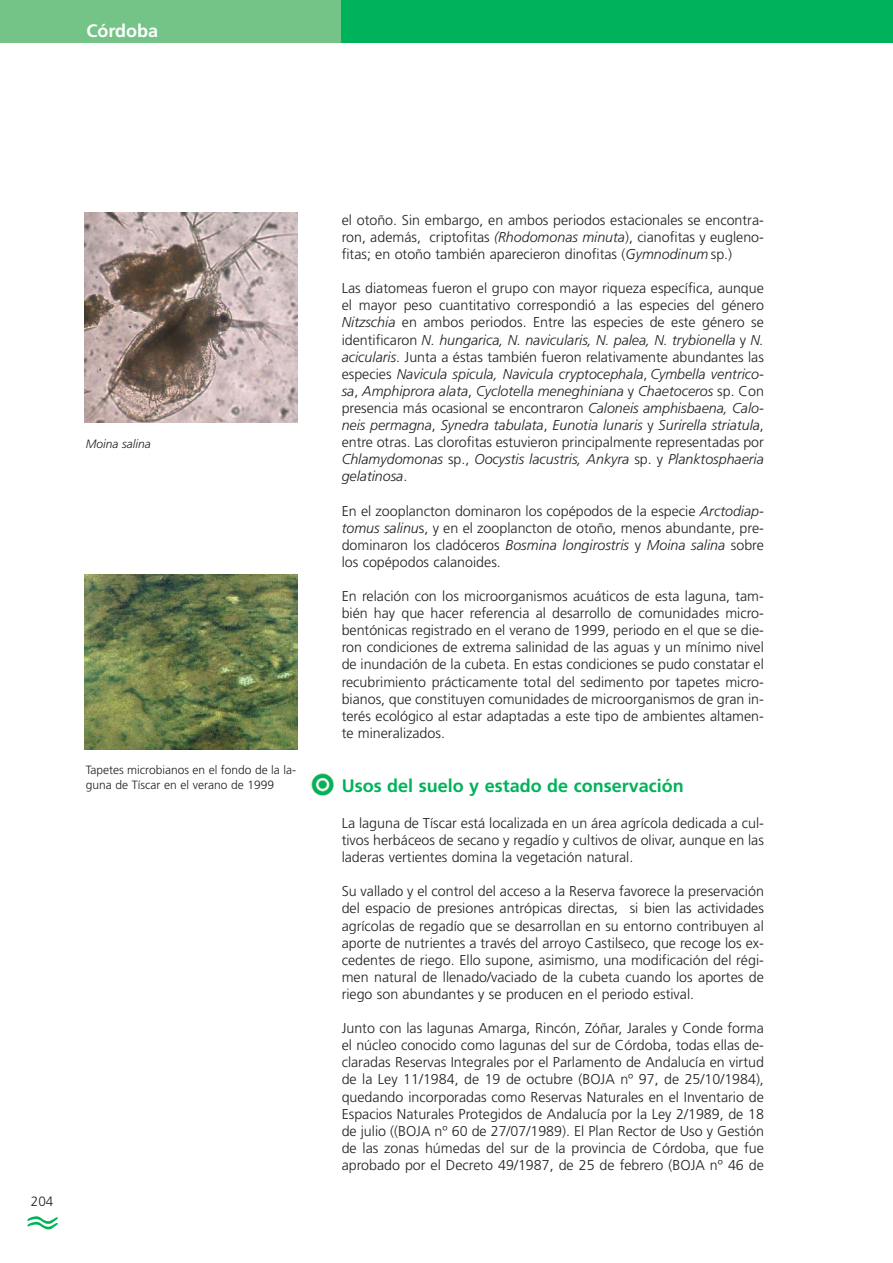
<style>
.page{position:relative;width:893px;height:1263px;background:#fff}
.page>*{position:absolute;margin:0;border:0;box-sizing:border-box;transform-origin:0 0}
.t1{font:700 18px "Frutiger";color:#00b259}
.t2{font:700 18px "Frutiger";color:#fff}
.t3{font:300 14.25px/17.1px "Frutiger";color:#231f20;text-align:justify}
.t4{font:300 13.5px "Frutiger";color:#231f20}
.t5{font:300 12px/14.4px "Frutiger";color:#231f20}
.t6{font:italic 300 12px "Frutiger";color:#231f20}
.s1{font-style:italic}
</style>
<div class="page">
<svg style="left:27px;top:1216px;width:31px;height:14px"></svg>
<img style="left:311px;top:773px;width:22px;height:22px">
<img style="left:84px;top:213px;width:214px;height:210px">
<img style="left:84px;top:574px;width:214px;height:176px">
<div style="left:340px;top:0;width:553px;height:43px;background:#00b259"></div>
<div style="left:0;top:0;width:340px;height:43px;background:#74c487"></div>
<p class="t2" style="left:87px;top:24px;width:73px">Córdoba</p>
<p class="t6" style="left:86px;top:439px;width:67px">Moina salina</p>
<p class="t5" style="left:86px;top:764px;width:212px">Tapetes microbianos en el fondo de la la&shy;guna de Tíscar en el verano de 1999</p>
<p class="t4" style="left:31px;top:1196px;width:24px">204</p>
<p class="t3" style="left:342px;top:212px;width:424px">el otoño. Sin embargo, en ambos periodos estacionales se encontra&shy;ron, además, criptofitas <span class="s1">(Rhodomonas minuta</span>), cianofitas y eugleno&shy;fitas; en otoño también aparecieron dinofitas (<span class="s1">Gymnodinum</span> sp.)</p>
<p class="t3" style="left:342px;top:281px;width:424px">Las diatomeas fueron el grupo con mayor riqueza específica, aunque el mayor peso cuantitativo correspondió a las especies del género <span class="s1">Nitzschia</span> en ambos periodos. Entre las especies de este género se identificaron <span class="s1">N. hungarica, N. navicularis, N. palea, N. trybionella</span> y <span class="s1">N. acicularis</span>. Junta a éstas también fueron relativamente abundantes las especies <span class="s1">Navicula spicula, Navicula cryptocephala</span>, <span class="s1">Cymbella ventrico&shy;sa</span>, <span class="s1">Amphiprora alata</span>, <span class="s1">Cyclotella meneghiniana</span> y <span class="s1">Chaetoceros</span> sp. Con presencia más ocasional se encontraron <span class="s1">Caloneis amphisbaena, Calo&shy;neis permagna</span>, <span class="s1">Synedra tabulata</span>, <span class="s1">Eunotia lunaris</span> y <span class="s1">Surirella striatula</span>, entre otras. Las clorofitas estuvieron principalmente representadas por <span class="s1">Chlamydomonas</span> sp., <span class="s1">Oocystis lacustris, Ankyra</span> sp. y <span class="s1">Planktosphaeria gelatinosa</span>.</p>
<p class="t3" style="left:342px;top:503px;width:424px">En el zooplancton dominaron los copépodos de la especie <span class="s1">Arctodiap&shy;tomus salinu</span>s, y en el zooplancton de otoño, menos abundante, pre&shy;dominaron los cladóceros <span class="s1">Bosmina longirostris</span> y <span class="s1">Moina salina</span> sobre los copépodos calanoides.</p>
<p class="t3" style="left:342px;top:589px;width:424px">En relación con los microorganismos acuáticos de esta laguna, tam&shy;bién hay que hacer referencia al desarrollo de comunidades micro&shy;bentónicas registrado en el verano de 1999, periodo en el que se die&shy;ron condiciones de extrema salinidad de las aguas y un mínimo nivel de inundación de la cubeta. En estas condiciones se pudo constatar el recubrimiento prácticamente total del sedimento por tapetes micro&shy;bianos, que constituyen comunidades de microorganismos de gran in&shy;terés ecológico al estar adaptadas a este tipo de ambientes altamen&shy;te mineralizados.</p>
<p class="t1" style="left:342px;top:778px;width:343px">Usos del suelo y estado de conservación</p>
<p class="t3" style="left:342px;top:815px;width:424px">La laguna de Tíscar está localizada en un área agrícola dedicada a cul&shy;tivos herbáceos de secano y regadío y cultivos de olivar, aunque en las laderas vertientes domina la vegetación natural.</p>
<p class="t3" style="left:342px;top:884px;width:424px">Su vallado y el control del acceso a la Reserva favorece la preservación del espacio de presiones antrópicas directas, si bien las actividades agrícolas de regadío que se desarrollan en su entorno contribuyen al aporte de nutrientes a través del arroyo Castilseco, que recoge los ex&shy;cedentes de riego. Ello supone, asimismo, una modificación del régi&shy;men natural de llenado/vaciado de la cubeta cuando los aportes de riego son abundantes y se producen en el periodo estival.</p>
<p class="t3" style="left:342px;top:1021px;width:424px">Junto con las lagunas Amarga, Rincón, Zóñar, Jarales y Conde forma el núcleo conocido como lagunas del sur de Córdoba, todas ellas de&shy;claradas Reservas Integrales por el Parlamento de Andalucía en virtud de la Ley 11/1984, de 19 de octubre (BOJA nº 97, de 25/10/1984), quedando incorporadas como Reservas Naturales en el Inventario de Espacios Naturales Protegidos de Andalucía por la Ley 2/1989, de 18 de julio ((BOJA nº 60 de 27/07/1989). El Plan Rector de Uso y Gestión de las zonas húmedas del sur de la provincia de Córdoba, que fue aprobado por el Decreto 49/1987, de 25 de febrero (BOJA nº 46 de</p>
</div>
